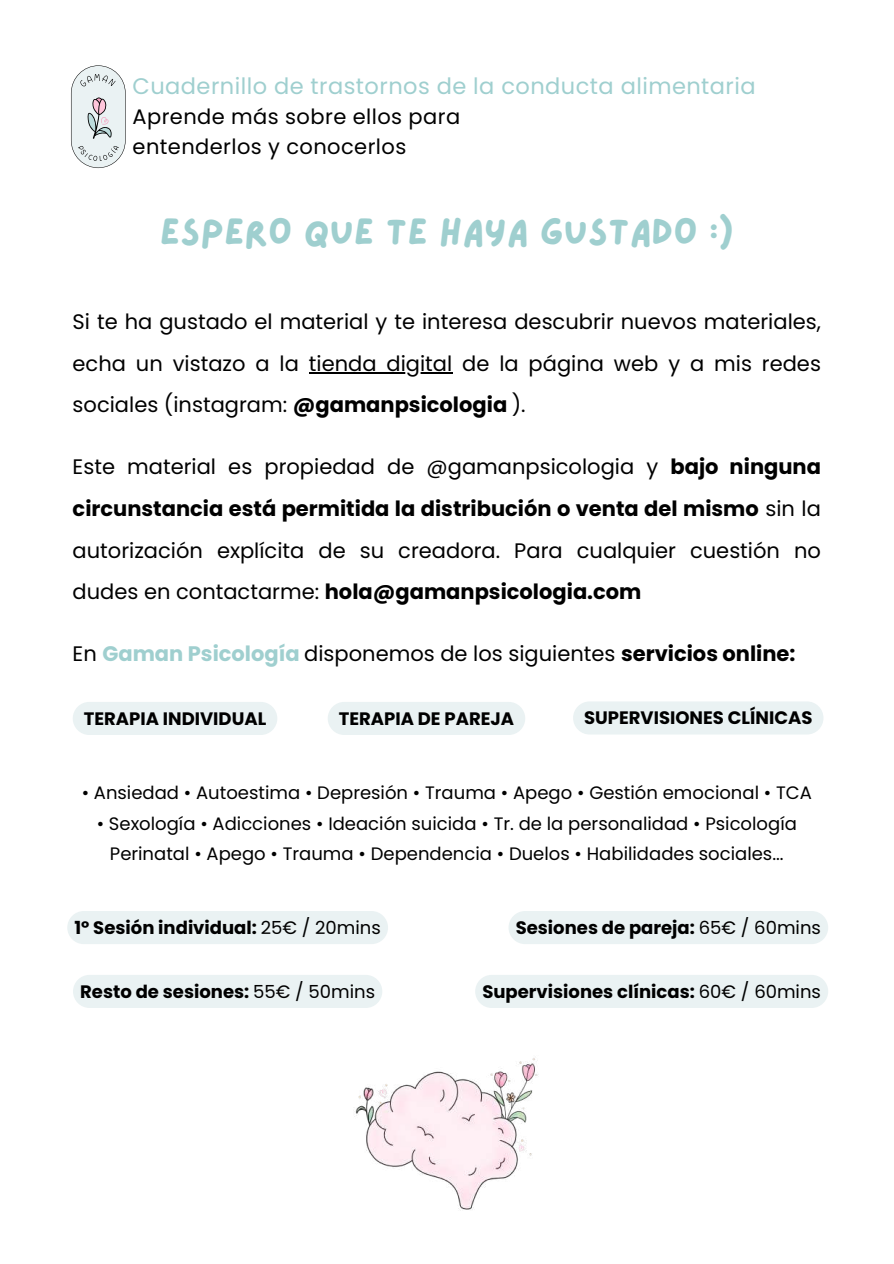
<style>
.page{position:relative;width:894px;height:1264px;background:#fff}
.page>*{position:absolute;margin:0;border:0;box-sizing:border-box;transform-origin:0 0}
.t1{font:37.5px "Lazydog";color:#9fcfcf}
.t2{font:22.5px "Poppins";letter-spacing:.02em;color:#9fcfcf}
.t3{font:21px/41.7px "Poppins";color:#000;text-align:justify}
.t4{font:21px/30.3px "Poppins";letter-spacing:.02em;color:#000}
.t5{font:18px/30.3px "Poppins";color:#000;text-align:center}
.t6{font:700 18px "Poppins";color:#000}
.s1{font-weight:700}
.s2{font-weight:700;color:#9fcfcf}
.s3{font-weight:400}
</style>
<div class="page">
<img style="left:354px;top:1058px;width:184px;height:152px">
<hr style="left:309px;top:372px;width:143px;height:1px;background:#000">
<div style="left:73px;top:702px;width:204px;height:33px;background:#eaf2f3;border-radius:17px"></div>
<div style="left:327px;top:702px;width:198px;height:33px;background:#eaf2f3;border-radius:17px"></div>
<div style="left:573px;top:701px;width:250px;height:33px;background:#eaf2f3;border-radius:17px"></div>
<div style="left:67px;top:911px;width:321px;height:33px;background:#eaf2f3;border-radius:17px"></div>
<div style="left:73px;top:974px;width:309px;height:33px;background:#eaf2f3;border-radius:17px"></div>
<div style="left:508px;top:911px;width:320px;height:33px;background:#eaf2f3;border-radius:17px"></div>
<div style="left:475px;top:974px;width:353px;height:33px;background:#eaf2f3;border-radius:17px"></div>
<svg style="left:71px;top:65px;width:54px;height:103px;background:#dce1e2"></svg>
<p class="t2" style="left:132px;top:70px;width:624px">Cuadernillo de trastornos de la conducta alimentaria</p>
<p class="t4" style="left:132px;top:101px;width:329px">Aprende más sobre ellos para entenderlos y conocerlos</p>
<h1 class="t1" style="left:160px;top:214px;width:575px">ESPERO QUE TE HAYA GUSTADO :)</h1>
<p class="t3" style="left:73px;top:301px;width:749px">Si te ha gustado el material y te interesa descubrir nuevos materiales, echa un vistazo a la tienda digital de la página web y a mis redes sociales (instagram: <span class="s1">@gamanpsicologia</span> ).</p>
<p class="t3" style="left:73px;top:446px;width:749px">Este material es propiedad de @gamanpsicologia y <span class="s1">bajo ninguna circunstancia está permitida la distribución o venta del mismo</span> sin la autorización explícita de su creadora. Para cualquier cuestión no dudes en contactarme: <span class="s1">hola@gamanpsicologia.com</span></p>
<p class="t3" style="left:73px;top:633px;width:724px">En <span class="s2">Gaman Psicología</span> disponemos de los siguientes <span class="s1">servicios online:</span></p>
<p class="t6" style="left:84px;top:705px;width:184px">TERAPIA INDIVIDUAL</p>
<p class="t6" style="left:338px;top:705px;width:177px">TERAPIA DE PAREJA</p>
<p class="t6" style="left:584px;top:705px;width:230px">SUPERVISIONES CLÍNICAS</p>
<p class="t5" style="left:82px;top:778px;width:731px">• Ansiedad • Autoestima • Depresión • Trauma • Apego • Gestión emocional • TCA</p>
<p class="t5" style="left:97px;top:808px;width:701px">• Sexología • Adicciones • Ideación suicida • Tr. de la personalidad • Psicología<br>Perinatal • Apego • Trauma • Dependencia • Duelos • Habilidades sociales...</p>
<p class="t6" style="left:74px;top:914px;width:308px">1º Sesión individual: <span class="s3">25€ / 20mins</span></p>
<p class="t6" style="left:80px;top:978px;width:296px">Resto de sesiones: <span class="s3">55€ / 50mins</span></p>
<p class="t6" style="left:515px;top:914px;width:306px">Sesiones de pareja: <span class="s3">65€ / 60mins</span></p>
<p class="t6" style="left:482px;top:978px;width:340px">Supervisiones clínicas: <span class="s3">60€ / 60mins</span></p>
</div>
